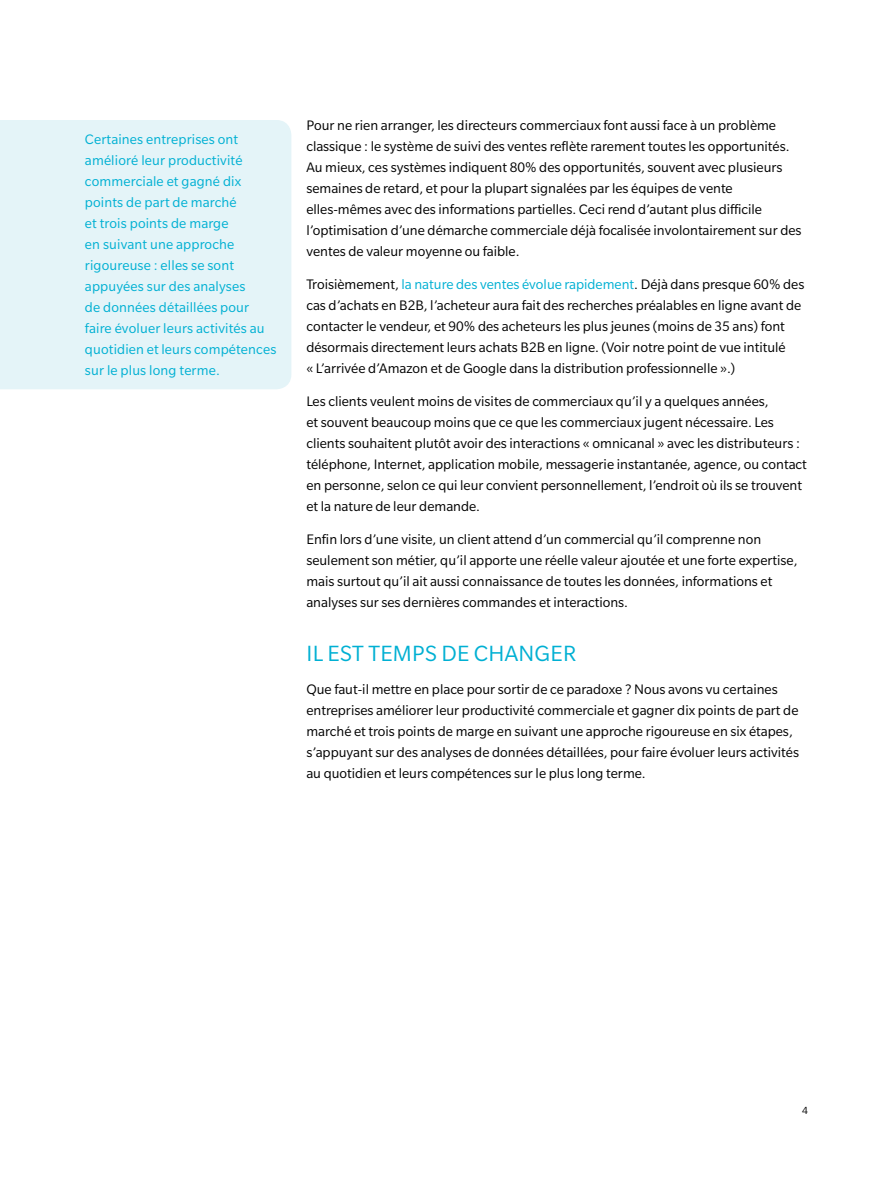
<style>
.page{position:relative;width:893px;height:1188px;background:#fff}
.page>*{position:absolute;margin:0;border:0;box-sizing:border-box;transform-origin:0 0}
.t1{font:24px "Slate Pro";letter-spacing:.01em;color:#00b0d3}
.t2{font:15px/21px "Slate Pro";color:#000}
.t3{font:15px/21px "Slate Pro";letter-spacing:.01em;color:#00b0d3}
.t4{font:11.25px "Slate Pro";color:#000}
.s1{color:#00b0d3}
</style>
<div class="page">
<div style="left:0;top:120px;width:291px;height:269px;background:#e4f4f8"></div>
<p class="t3" style="left:85px;top:129px;width:193px">Certaines entreprises ont amélioré leur productivité commerciale et gagné dix points de part de marché<br>et trois points de marge<br>en suivant une approche rigoureuse : elles se sont appuyées sur des analyses<br>de données détaillées pour faire évoluer leurs activités au quotidien et leurs compétences sur le plus long terme.</p>
<p class="t2" style="left:306px;top:115px;width:497px">Pour ne rien arranger, les directeurs commerciaux font aussi face à un problème classique : le système de suivi des ventes reflète rarement toutes les opportunités.<br>Au mieux, ces systèmes indiquent 80% des opportunités, souvent avec plusieurs semaines de retard, et pour la plupart signalées par les équipes de vente elles-mêmes avec des informations partielles. Ceci rend d’autant plus difficile l’optimisation d’une démarche commerciale déjà focalisée involontairement sur des ventes de valeur moyenne ou faible.</p>
<p class="t2" style="left:306px;top:274px;width:499px">Troisièmement, <span class="s1">la nature des ventes évolue rapidement</span>. Déjà dans presque 60% des cas d’achats en B2B, l’acheteur aura fait des recherches préalables en ligne avant de contacter le vendeur, et 90% des acheteurs les plus jeunes (moins de 35 ans) font désormais directement leurs achats B2B en ligne. (Voir notre point de vue intitulé<br>« L’arrivée d’Amazon et de Google dans la distribution professionnelle ».)</p>
<p class="t2" style="left:306px;top:391px;width:502px">Les clients veulent moins de visites de commerciaux qu’il y a quelques années,<br>et souvent beaucoup moins que ce que les commerciaux jugent nécessaire. Les clients souhaitent plutôt avoir des interactions « omnicanal » avec les distributeurs : téléphone, Internet, application mobile, messagerie instantanée, agence, ou contact en personne, selon ce qui leur convient personnellement, l’endroit où ils se trouvent et la nature de leur demande.</p>
<p class="t2" style="left:306px;top:529px;width:493px">Enfin lors d’une visite, un client attend d’un commercial qu’il comprenne non seulement son métier, qu’il apporte une réelle valeur ajoutée et une forte expertise, mais surtout qu’il ait aussi connaissance de toutes les données, informations et analyses sur ses dernières commandes et interactions.</p>
<h1 class="t1" style="left:306px;top:641px;width:271px">IL EST TEMPS DE CHANGER</h1>
<p class="t2" style="left:306px;top:679px;width:494px">Que faut-il mettre en place pour sortir de ce paradoxe ? Nous avons vu certaines entreprises améliorer leur productivité commerciale et gagner dix points de part de marché et trois points de marge en suivant une approche rigoureuse en six étapes, s’appuyant sur des analyses de données détaillées, pour faire évoluer leurs activités au quotidien et leurs compétences sur le plus long terme.</p>
<p class="t4" style="left:802px;top:1105px;width:7px">4</p>
</div>
